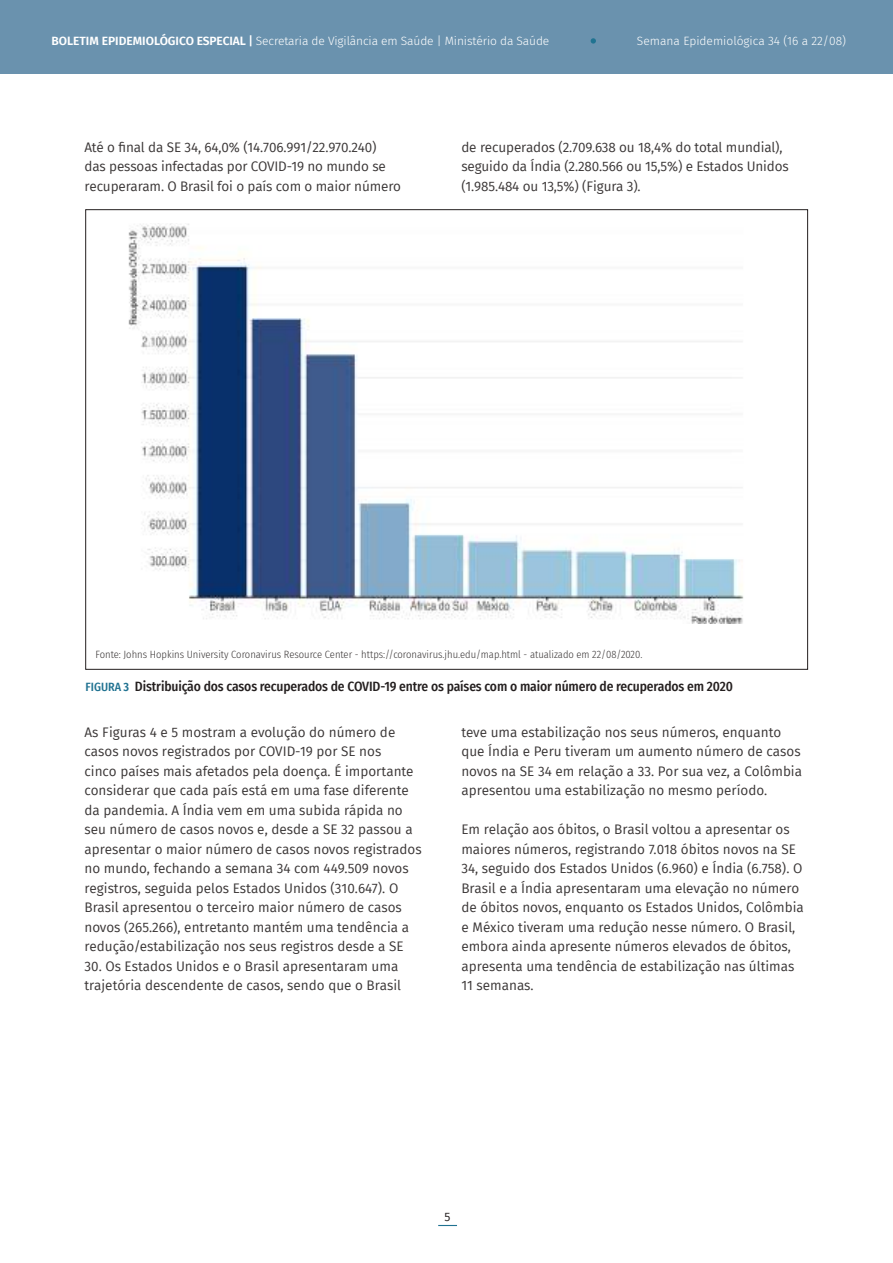
<style>
.page{position:relative;width:893px;height:1263px;background:#fff}
.page>*{position:absolute;margin:0;border:0;box-sizing:border-box;transform-origin:0 0}
.t1{font:13.5px/19.5px "Fira Sans";color:#393535}
.t2{font:500 13.5px "Fira Sans Condensed";letter-spacing:-.01em;color:#241f1f}
.t3{font:300 12px "Fira Sans";letter-spacing:-.01em;color:#fff}
.t4{font:12px "Fira Sans";color:#241f1f}
.t5{font:300 10.5px "Fira Sans Condensed";color:#393535}
.s1{font-weight:600}
.s2{font-weight:500}
.s3{font-size:12px;color:#207291}
.s4{font-weight:600;font-size:12px;color:#207291}
</style>
<div class="page">
<div style="left:0;top:0;width:893px;height:74px;background:#6a92ae"></div>
<svg style="left:438px;top:1225px;width:19px;height:1px"></svg>
<svg style="left:591px;top:38px;width:5px;height:6px"></svg>
<img style="left:128px;top:223px;width:616px;height:400px">
<p class="t3" style="left:51px;top:33px;width:499px"><span class="s1">BOLETIM EPIDEMIOLÓGICO ESPECIAL</span> <span class="s2">|</span> Secretaria de Vigilância em Saúde | Ministério da Saúde</p>
<p class="t3" style="left:637px;top:32px;width:211px">Semana Epidemiológica 34 (16 a 22/08)</p>
<p class="t1" style="left:85px;top:137px;width:318px">Até o final da SE 34, 64,0% (14.706.991/22.970.240) das pessoas infectadas por COVID-19 no mundo se recuperaram. O Brasil foi o país com o maior número</p>
<p class="t1" style="left:461px;top:137px;width:329px">de recuperados (2.709.638 ou 18,4% do total mundial), seguido da Índia (2.280.566 ou 15,5%) e Estados Unidos (1.985.484 ou 13,5%) (Figura 3).</p>
<p class="t5" style="left:96px;top:647px;width:548px">Fonte: Johns Hopkins University Coronavirus Resource Center - https://coronavirus.jhu.edu/map.html - atualizado em 22/08/2020.</p>
<p class="t2" style="left:86px;top:676px;width:649px"><span class="s3">FIGURA</span> <span class="s4">3</span> Distribuição dos casos recuperados de COVID-19 entre os países com o maior número de recuperados em 2020</p>
<p class="t1" style="left:85px;top:722px;width:339px">As Figuras 4 e 5 mostram a evolução do número de casos novos registrados por COVID-19 por SE nos<br>cinco países mais afetados pela doença. É importante considerar que cada país está em uma fase diferente da pandemia. A Índia vem em uma subida rápida no seu número de casos novos e, desde a SE 32 passou a apresentar o maior número de casos novos registrados no mundo, fechando a semana 34 com 449.509 novos registros, seguida pelos Estados Unidos (310.647). O Brasil apresentou o terceiro maior número de casos novos (265.266), entretanto mantém uma tendência a redução/estabilização nos seus registros desde a SE</p>
<p class="t1" style="left:85px;top:956px;width:318px">30. Os Estados Unidos e o Brasil apresentaram uma trajetória descendente de casos, sendo que o Brasil</p>
<p class="t1" style="left:461px;top:722px;width:342px">teve uma estabilização nos seus números, enquanto que Índia e Peru tiveram um aumento número de casos novos na SE 34 em relação a 33. Por sua vez, a Colômbia apresentou uma estabilização no mesmo período.</p>
<p class="t1" style="left:461px;top:819px;width:344px">Em relação aos óbitos, o Brasil voltou a apresentar os maiores números, registrando 7.018 óbitos novos na SE 34, seguido dos Estados Unidos (6.960) e Índia (6.758). O Brasil e a Índia apresentaram uma elevação no número de óbitos novos, enquanto os Estados Unidos, Colômbia e México tiveram uma redução nesse número. O Brasil, embora ainda apresente números elevados de óbitos, apresenta uma tendência de estabilização nas últimas 11 semanas.</p>
<p class="t4" style="left:445px;top:1207px;width:7px">5</p>
</div>
